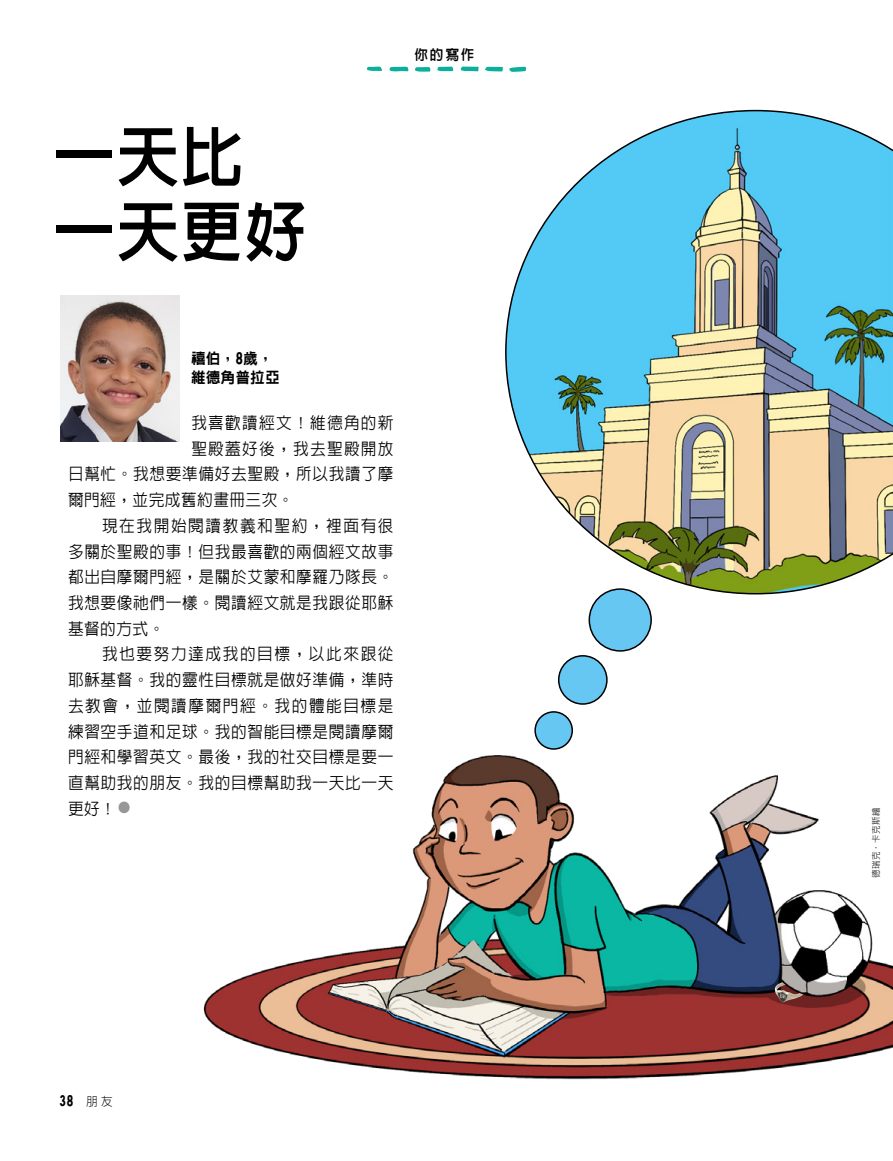
<style>
.page{position:relative;width:893px;height:1161px;background:#fff}
.page>*{position:absolute;margin:0;border:0;box-sizing:border-box;transform-origin:0 0}
.t1{font:800 66px/75px "AR Hei B5";letter-spacing:.02em;color:#000;scale:.95 1}
.p1{font:500 16.5px/25.7px "AR Hei B5";letter-spacing:.04em;color:#000;text-align:justify;scale:.95 1}
.p1_first{font:500 16.5px "AR Hei B5";letter-spacing:.04em;color:#000;scale:.95 1}
.p1_first-2{font:500 16.5px "AR Hei B5";letter-spacing:.08em;color:#000;scale:.95 1}
.p1_author-name{font:800 15px "AR Hei B5";letter-spacing:.04em;color:#000;scale:.95 1}
.t2{font:800 14.25px "AR Hei B5";color:#000;scale:.95 1}
.t3{font:800 13.8px "AR Hei B5";color:#000;scale:.95 1}
.p1_figure_image_credit_first{font:300 9px "AR Hei B5";letter-spacing:.04em;color:#000;scale:.95 1}
.s1{font-family:"Arial";font-weight:400;font-size:27px;color:#969798}
.s2{font-weight:300;font-size:12.3px}
</style>
<div class="page">
<img style="left:60px;top:295px;width:119px;height:147px">
<svg style="left:389px;top:67px;width:19px;height:4px"></svg>
<svg style="left:460px;top:66px;width:19px;height:5px"></svg>
<svg style="left:485px;top:67px;width:18px;height:5px"></svg>
<svg style="left:509px;top:67px;width:17px;height:5px"></svg>
<svg style="left:415px;top:67px;width:15px;height:5px"></svg>
<svg style="left:437px;top:67px;width:16px;height:4px"></svg>
<svg style="left:366px;top:67px;width:16px;height:4px"></svg>
<svg style="left:505px;top:109px;width:388px;height:486px"></svg>
<div style="left:589px;top:589px;width:62px;height:62px;background:#66c7f2;border-radius:50%"></div>
<div style="left:589px;top:588px;width:63px;height:64px;border:2px solid #000;border-radius:50%"></div>
<div style="left:559px;top:656px;width:48px;height:48px;background:#66c7f2;border-radius:50%"></div>
<div style="left:558px;top:655px;width:50px;height:50px;border:2px solid #000;border-radius:50%"></div>
<div style="left:535px;top:712px;width:37px;height:37px;background:#66c7f2;border-radius:50%"></div>
<div style="left:534px;top:711px;width:39px;height:39px;border:2px solid #000;border-radius:50%"></div>
<img style="left:203px;top:755px;width:690px;height:325px">
<img style="left:773px;top:982px;width:30px;height:20px">
<p class="t1" style="left:53px;top:119px;width:269px">一天比一天更好</p>
<p class="t2" style="left:414px;top:47px;width:65px">你的寫作</p>
<p class="p1_author-name" style="left:191px;top:351px;width:87px">禧伯，8歲，</p>
<p class="p1_author-name" style="left:191px;top:369px;width:95px">維德角普拉亞</p>
<p class="p1_first-2" style="left:191px;top:414px;width:214px">我喜歡讀經文！維德角的新</p>
<p class="p1_first-2" style="left:191px;top:440px;width:214px">聖殿蓋好後，我去聖殿開放</p>
<p class="p1_first" style="left:68px;top:466px;width:344px">日幫忙。我想要準備好去聖殿，所以我讀了摩</p>
<p class="p1_first" style="left:68px;top:491px;width:239px">爾門經，並完成舊約畫冊三次。</p>
<p class="p1" style="left:68px;top:513px;width:344px;text-indent:34px">現在我開始閱讀教義和聖約，裡面有很多關於聖殿的事！但我最喜歡的兩個經文故事都出自摩爾門經，是關於艾蒙和摩羅乃隊長。我想要像祂們一樣。閱讀經文就是我跟從耶穌基督的方式。</p>
<p class="p1" style="left:68px;top:641px;width:344px;text-indent:34px">我也要努力達成我的目標，以此來跟從耶穌基督。我的靈性目標就是做好準備，準時去教會，並閱讀摩爾門經。我的體能目標是練習空手道和足球。我的智能目標是閱讀摩爾門經和學習英文。最後，我的社交目標是要一直幫助我的朋友。我的目標幫助我一天比一天更好！<span class="s1">●</span></p>
<p class="t3" style="left:60px;top:1093px;width:58px">38 <span class="s2">朋友</span></p>
<p class="p1_figure_image_credit_first" style="left:871px;top:878px;width:76px;rotate:-90deg">德瑞克·卡克斯繪</p>
</div>
